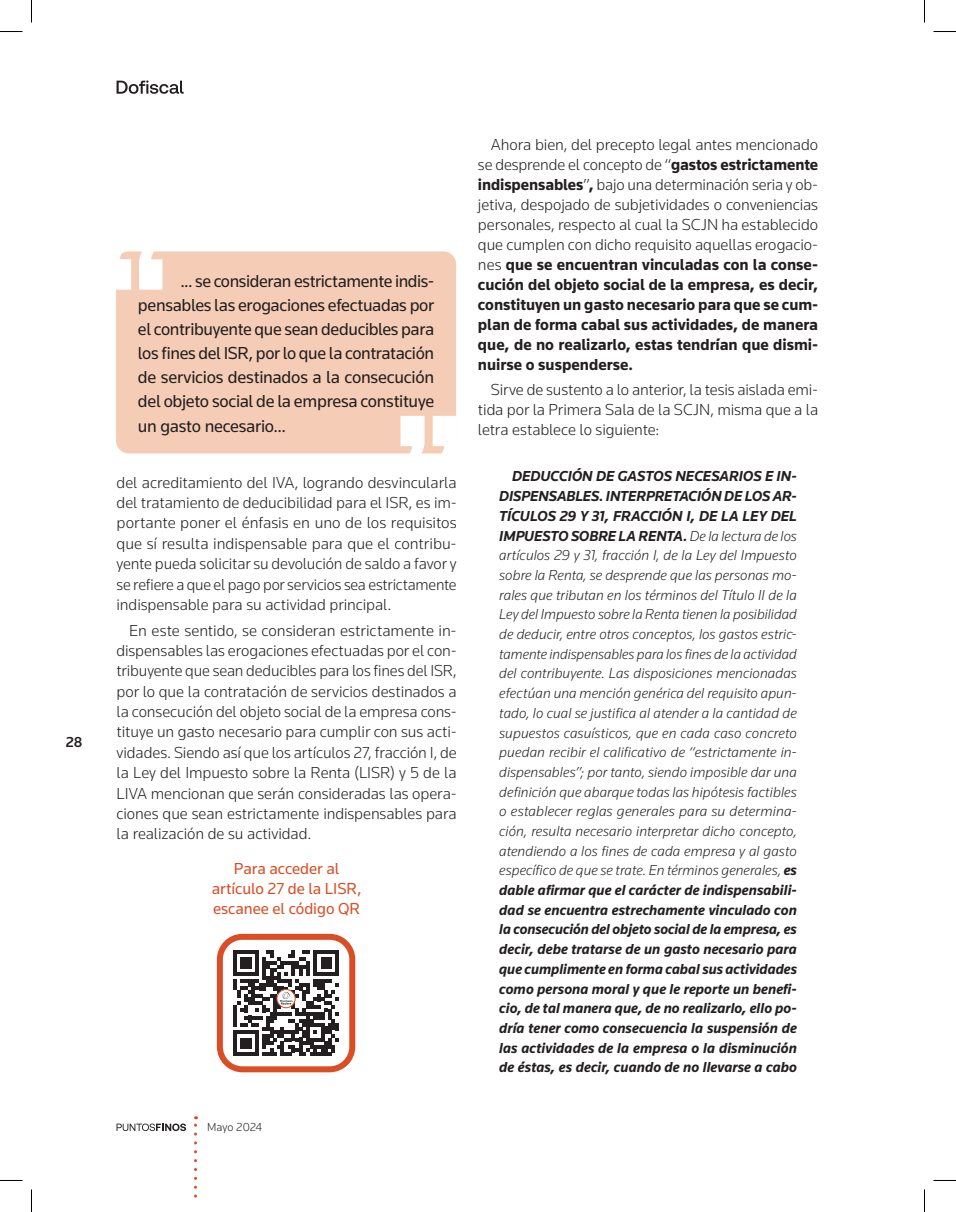
<style>
.page{position:relative;width:956px;height:1212px;background:#fff}
.page>*{position:absolute;margin:0;border:0;box-sizing:border-box;transform-origin:0 0}
.t1{font:18px/24px "Knowledge";letter-spacing:-.015em;color:#231f20;text-align:justify}
.t2{font:300 16.5px/20.4px "Knowledge";letter-spacing:-.005em;color:#231f20;text-align:justify}
.t3{font:700 16.5px/20px "Knowledge";color:#231f20;text-align:justify}
.t4{font:16.5px/19.8px "Knowledge";letter-spacing:-.005em;color:#da4e26;text-align:center}
.t5{font:italic 300 15px/19.6px "Knowledge";color:#231f20;text-align:justify}
.t6{font:500 15px "Knowledge";color:#231f20}
.t7{font:300 12px "Knowledge";letter-spacing:.005em;color:#231f20}
.s1{font-weight:300}
.s2{font-weight:700}
</style>
<div class="page">
<svg style="left:117px;top:1123px;width:69px;height:7px"></svg>
<svg style="left:194px;top:1116px;width:3px;height:79px"></svg>
<svg style="left:117px;top:80px;width:67px;height:14px"></svg>
<div style="left:217px;top:933px;width:138px;height:138px;border:6px solid #da4e26;border-radius:23px"></div>
<svg style="left:233px;top:950px;width:106px;height:105px"></svg>
<div style="left:116px;top:251px;width:340px;height:202px;background:#f5cdb6;border-radius:13px"></div>
<svg style="left:400px;top:416px;width:56px;height:38px"></svg>
<svg style="left:116px;top:251px;width:46px;height:38px"></svg>
<svg style="left:0;top:31px;width:22px;height:1px"></svg>
<svg style="left:933px;top:31px;width:23px;height:1px"></svg>
<svg style="left:31px;top:0;width:1px;height:22px"></svg>
<svg style="left:31px;top:1189px;width:1px;height:22px"></svg>
<svg style="left:924px;top:0;width:1px;height:22px"></svg>
<svg style="left:924px;top:1189px;width:1px;height:22px"></svg>
<p class="t6" style="left:66px;top:732px;width:18px">28</p>
<p class="t1" style="left:138px;top:269px;width:298px;text-indent:43px">... se consideran estrictamente indis&shy;pensables las erogaciones efectuadas por el contribuyente que sean deducibles para los fines del ISR, por lo que la contratación de servicios destinados a la consecución del objeto social de la empresa constituye un gasto necesario...</p>
<p class="t2" style="left:117px;top:471px;width:342px">del acreditamiento del IVA, logrando desvincularla del tratamiento de deducibilidad para el ISR, es im&shy;portante poner el énfasis en uno de los requisitos que sí resulta indispensable para que el contribu&shy;yente pueda solicitar su devolución de saldo a favor y se refiere a que el pago por servicios sea estrictamente indispensable para su actividad principal.</p>
<p class="t2" style="left:117px;top:619px;width:342px;text-indent:13px">En este sentido, se consideran estrictamente in&shy;dispensables las erogaciones efectuadas por el con&shy;tribuyente que sean deducibles para los fines del ISR, por lo que la contratación de servicios destinados a la consecución del objeto social de la empresa cons&shy;tituye un gasto necesario para cumplir con sus acti&shy;vidades. Siendo así que los artículos 27, fracción I, de la Ley del Impuesto sobre la Renta (LISR) y 5 de la LIVA mencionan que serán consideradas las opera&shy;ciones que sean estrictamente indispensables para la realización de su actividad.</p>
<p class="t4" style="left:212px;top:858px;width:151px">Para acceder al artículo 27 de la LISR, escanee el código QR</p>
<p class="t7" style="left:207px;top:1119px;width:57px">Mayo 2024</p>
<p class="t3" style="left:478px;top:134px;width:342px;text-indent:13px"><span class="s1">Ahora bien, del precepto legal antes mencionado se desprende el concepto de “</span>gastos estrictamente indispensables<span class="s1">”</span>, <span class="s1">bajo una determinación seria y ob&shy;jetiva, despojado de subjetividades o conveniencias personales, respecto al cual la SCJN ha establecido que cumplen con dicho requisito aquellas erogacio&shy;nes</span> que se encuentran vinculadas con la conse&shy;cución del objeto social de la empresa, es decir, constituyen un gasto necesario para que se cum&shy;plan de forma cabal sus actividades, de manera que, de no realizarlo, estas tendrían que dismi&shy;nuirse o suspenderse.</p>
<p class="t2" style="left:478px;top:379px;width:342px;line-height:20px;text-indent:13px">Sirve de sustento a lo anterior, la tesis aislada emi&shy;tida por la Primera Sala de la SCJN, misma que a la letra establece lo siguiente:</p>
<p class="t5" style="left:499px;top:466px;width:299px;text-indent:13px"><span class="s2">DEDUCCIÓN DE GASTOS NECESARIOS E IN-DISPENSABLES. INTERPRETACIÓN DE LOS AR-TÍCULOS 29 Y 31, FRACCIÓN I, DE LA LEY DEL IMPUESTO SOBRE LA RENTA.</span> De la lectura de los artículos 29 y 31, fracción I, de la Ley del Impuesto sobre la Renta, se desprende que las personas mo&shy;rales que tributan en los términos del Título II de la Ley del Impuesto sobre la Renta tienen la posibilidad de deducir, entre otros conceptos, los gastos estric&shy;tamente indispensables para los fines de la actividad del contribuyente. Las disposiciones mencionadas efectúan una mención genérica del requisito apun&shy;tado, lo cual se justifica al atender a la cantidad de supuestos casuísticos, que en cada caso concreto puedan recibir el calificativo de “estrictamente in&shy;dispensables”; por tanto, siendo imposible dar una definición que abarque todas las hipótesis factibles o establecer reglas generales para su determina&shy;ción, resulta necesario interpretar dicho concepto, atendiendo a los fines de cada empresa y al gasto específico de que se trate. En términos generales, <span class="s2">es dable afirmar que el carácter de indispensabili&shy;dad se encuentra estrechamente vinculado con la consecución del objeto social de la empresa, es decir, debe tratarse de un gasto necesario para que cumplimente en forma cabal sus actividades como persona moral y que le reporte un benefi&shy;cio, de tal manera que, de no realizarlo, ello po&shy;dría tener como consecuencia la suspensión de las actividades de la empresa o la disminución de éstas, es decir, cuando de no llevarse a cabo</span></p>
</div>
